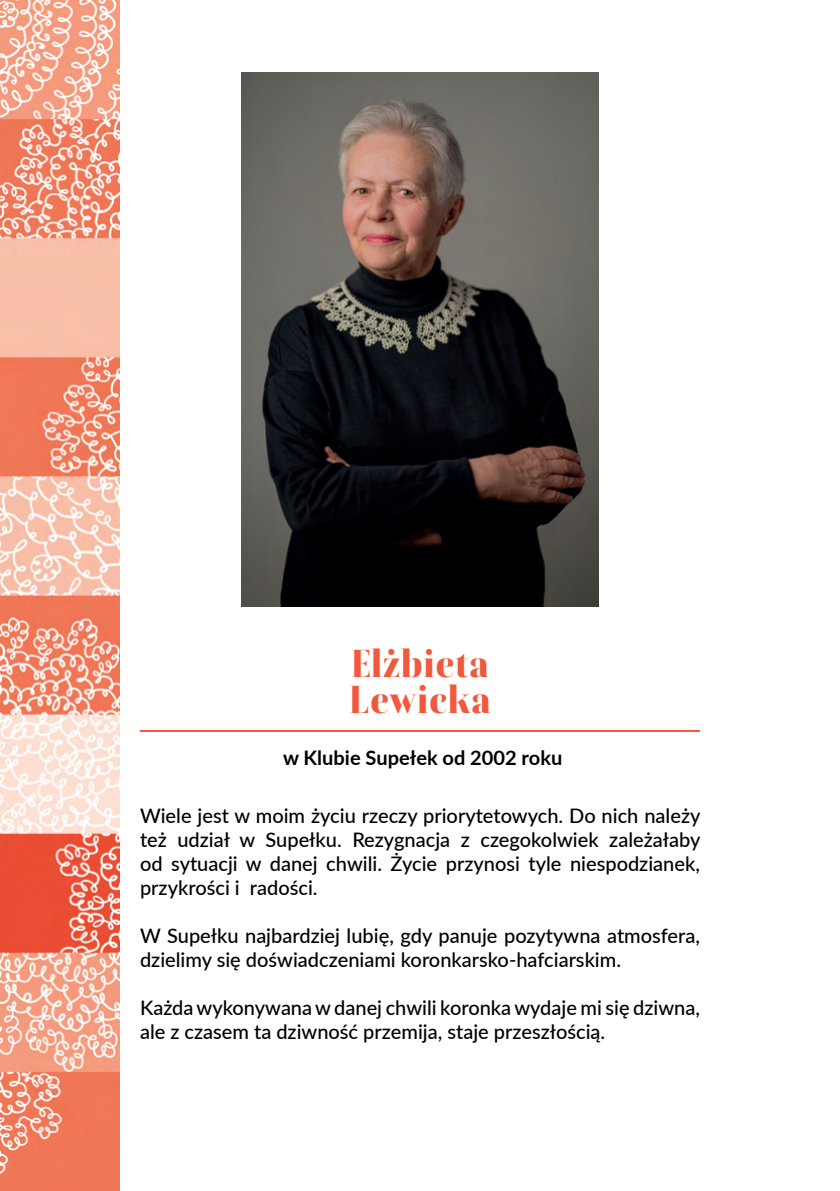
<style>
.page{position:relative;width:840px;height:1191px;background:#fff}
.page>*{position:absolute;margin:0;border:0;box-sizing:border-box;transform-origin:0 0}
.t1{font:900 38px/36px "Boska";letter-spacing:.025em;color:#f0593e}
.t2{font:500 20px/24px "Lato";color:#000}
.t3{font:700 20px "Lato";color:#000}
</style>
<div class="page">
<img style="left:0;top:0;width:119px;height:1190px">
<hr style="left:140px;top:730px;width:559px;height:2px;background:#f0593e">
<img style="left:242px;top:72px;width:355px;height:535px">
<h1 class="t1" style="left:349px;top:646px;width:142px">Elżbieta<br>Lewicka</h1>
<p class="t3" style="left:283px;top:743px;width:280px">w Klubie Supełek od 2002 roku</p>
<p class="t2" style="left:140px;top:802px;width:561px;text-align:justify">Wiele jest w moim życiu rzeczy priorytetowych. Do nich należy też udział w Supełku. Rezygnacja z czegokolwiek zależałaby od sytuacji w danej chwili. Życie przynosi tyle niespodzianek, przykrości i radości.</p>
<p class="t2" style="left:140px;top:922px;width:561px">W Supełku najbardziej lubię, gdy panuje pozytywna atmosfera, dzielimy się doświadczeniami koronkarsko-hafciarskim.</p>
<p class="t2" style="left:140px;top:994px;width:561px">Każda wykonywana w danej chwili koronka wydaje mi się dziwna, ale z czasem ta dziwność przemija, staje przeszłością.</p>
</div>
